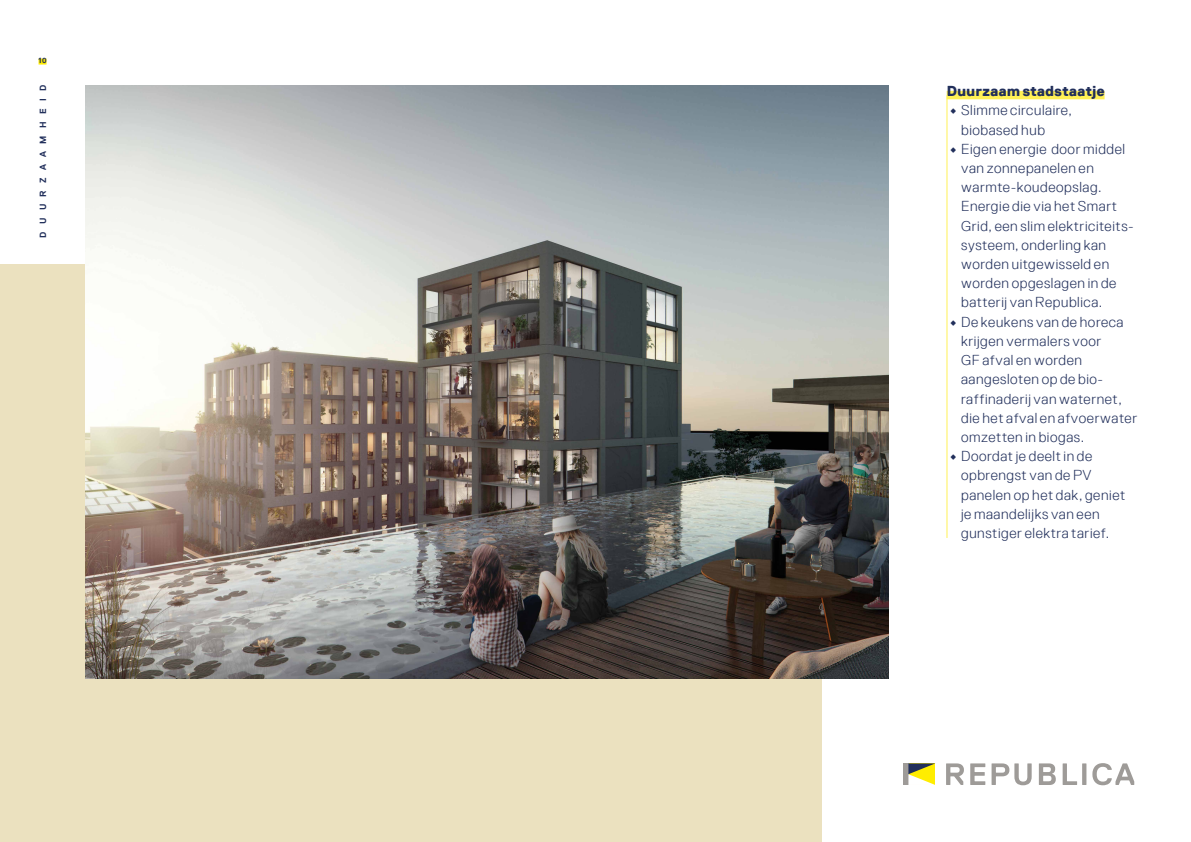
<style>
.page{position:relative;width:1191px;height:842px;background:#fff}
.page>*{position:absolute;margin:0;border:0;box-sizing:border-box;transform-origin:0 0}
.t1{font:300 14.4px/19.2px "Replica Pro TT";letter-spacing:.04em;color:#212f5b}
.t2{font:800 14.4px "Replica Pro TT";letter-spacing:.04em;color:#212f5b}
.t3{font:700 9px "Replica Pro TT";letter-spacing:.81em;color:#212f5b}
.t4{font:700 7.5px "Replica Pro TT";color:#212f5b}
.s1{font-size:33.6px}
</style>
<div class="page">
<div style="left:0;top:265px;width:821px;height:577px;background:#ebe1bf"></div>
<div style="left:946px;top:91px;width:158px;height:8px;background:#fff155"></div>
<hr style="left:946px;top:95px;width:1px;height:443px;background:#fff155">
<img style="left:85px;top:85px;width:804px;height:593px">
<div style="left:903px;top:763px;width:5px;height:22px;background:#9e9b98"></div>
<svg style="left:908px;top:763px;width:27px;height:22px"></svg>
<svg style="left:946px;top:763px;width:188px;height:22px"></svg>
<div style="left:39px;top:59px;width:8px;height:6px;background:#ffed00"></div>
<p class="t4" style="left:39px;top:56px;width:9px">10</p>
<p class="t3" style="left:38px;top:238px;width:154px;rotate:-90deg">DUURZAAMHEID</p>
<p class="t2" style="left:946px;top:83px;width:159px">Duurzaam stadstaatje</p>
<p class="t1" style="left:961px;top:101px;width:112px;text-indent:-14px"><span class="s1">•</span>Slimme circulaire, biobased hub</p>
<p class="t1" style="left:961px;top:139px;width:174px;text-indent:-14px"><span class="s1">•</span>Eigen energie door middel van zonnepanelen en warmte-koudeopslag.<br>Energie die via het Smart<br>Grid, een slim elektriciteits&shy;systeem, onderling kan worden uitgewisseld en worden opgeslagen in de batterij van Republica.</p>
<p class="t1" style="left:961px;top:312px;width:178px;text-indent:-14px"><span class="s1">•</span>De keukens van de horeca krijgen vermalers voor<br>GF afval en worden aangesloten op de bio&shy;raffinaderij van waternet, die het afval en afvoerwater omzetten in biogas.</p>
<p class="t1" style="left:961px;top:447px;width:166px;text-indent:-14px"><span class="s1">•</span>Doordat je deelt in de opbrengst van de PV panelen op het dak, geniet je maandelijks van een gunstiger elektra tarief.</p>
</div>
